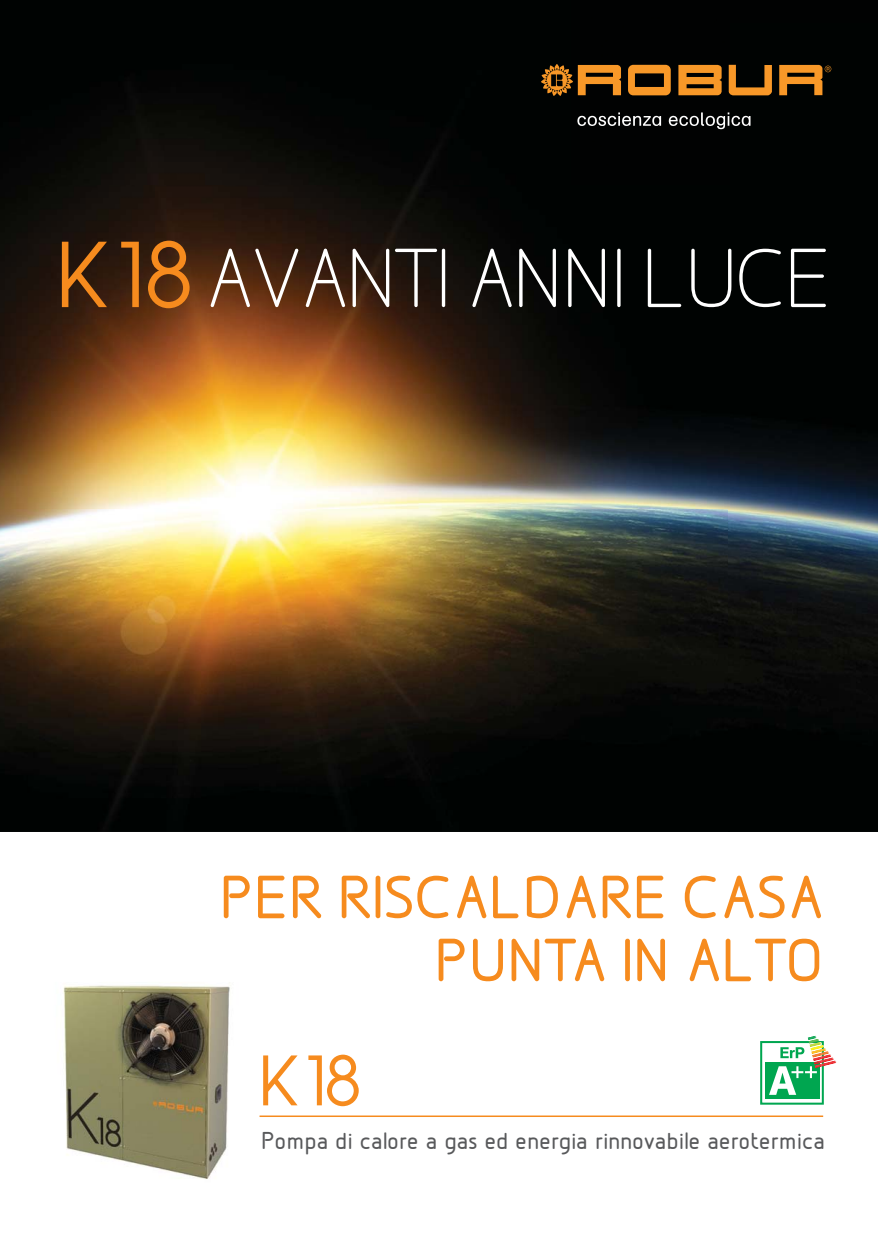
<style>
.page{position:relative;width:878px;height:1251px;background:#fff}
.page>*{position:absolute;margin:0;border:0;box-sizing:border-box;transform-origin:0 0}
.t1{font:88.5px "Designio";letter-spacing:-.03em;color:#fff}
.t2{font:67.5px "Avant Garde";color:#f68b1e}
.t3{font:500 64.5px/63px "Designio";color:#f68b1e;text-align:right}
.t4{font:500 25.8px "Designio";color:#58595b}
.s1{font-family:"Avant Garde";color:#f68b1e}
</style>
<div class="page">
<img style="left:0;top:0;width:878px;height:832px">
<svg style="left:628px;top:65px;width:42px;height:30px"></svg>
<svg style="left:678px;top:65px;width:43px;height:30px"></svg>
<svg style="left:779px;top:65px;width:52px;height:30px;background:#8e5817"></svg>
<svg style="left:728px;top:65px;width:44px;height:30px"></svg>
<svg style="left:541px;top:64px;width:80px;height:32px;background:#845216"></svg>
<svg style="left:577px;top:112px;width:84px;height:14px"></svg>
<svg style="left:668px;top:112px;width:82px;height:17px"></svg>
<img style="left:63px;top:985px;width:167px;height:194px">
<hr style="left:259px;top:1115px;width:564px;height:2px;background:#f68b1e">
<img style="left:823px;top:1060px;width:13px;height:7px">
<img style="left:823px;top:1057px;width:11px;height:6px">
<img style="left:823px;top:1054px;width:9px;height:7px">
<img style="left:823px;top:1051px;width:6px;height:7px">
<img style="left:823px;top:1048px;width:3px;height:6px">
<svg style="left:760px;top:1035px;width:63px;height:69px"></svg>
<h1 class="t1" style="left:55px;top:249px;width:777px"><span class="s1">K18</span>AVANTI ANNI LUCE</h1>
<h3 class="t3" style="left:219px;top:864px;width:605px">PER RISCALDARE CASA<br>PUNTA IN ALTO</h3>
<h2 class="t2" style="left:258px;top:1055px;width:105px">K18</h2>
<p class="t4" style="left:261px;top:1125px;width:565px">Pompa di calore a gas ed energia rinnovabile aerotermica</p>
</div>
